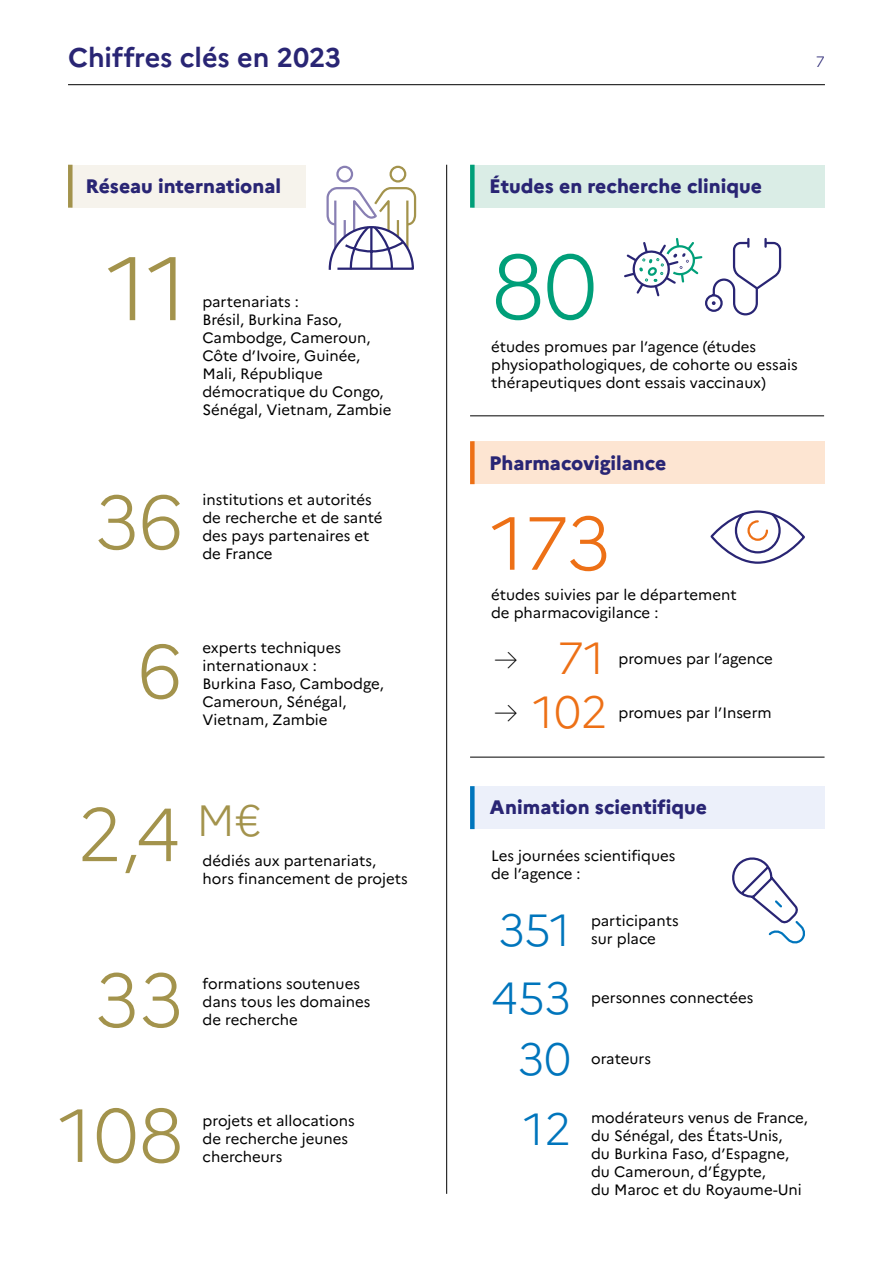
<style>
.page{position:relative;width:893px;height:1263px;background:#fff}
.page>*{position:absolute;margin:0;border:0;box-sizing:border-box;transform-origin:0 0}
.t1{font:300 90px "Marianne";color:#009f79}
.t2{font:300 90px "Marianne";color:#a3934c}
.t3{font:300 75px "Marianne";color:#a3934c}
.t4{font:300 75px "Marianne";color:#ed7016}
.t5{font:300 45px "Marianne";letter-spacing:-.015em;color:#0075bc}
.t6{font:300 45px/53.6px "Marianne";color:#ed7016;text-align:center}
.t7{font:100 30px/53.6px "Marianne";color:#000}
.t8{font:700 27px "Marianne";color:#292574}
.t9{font:800 19.5px "Marianne";color:#292574}
.t10{font:15px/18px "Marianne";color:#000}
.t11{font:300 15px "Marianne";color:#292574}
</style>
<div class="page">
<hr style="left:68px;top:84px;width:757px;height:1px;background:#000">
<div style="left:472px;top:441px;width:353px;height:43px;background:#fde5d2"></div>
<div style="left:71px;top:165px;width:235px;height:43px;background:#f6f3ec"></div>
<div style="left:472px;top:165px;width:353px;height:43px;background:#daede6"></div>
<div style="left:472px;top:786px;width:352px;height:43px;background:#ecf0fa"></div>
<hr style="left:470px;top:416px;width:354px;height:1px;background:#000">
<hr style="left:446px;top:165px;width:1px;height:1029px;background:#000">
<hr style="left:470px;top:757px;width:354px;height:1px;background:#000">
<svg style="left:326px;top:165px;width:91px;height:105px"></svg>
<svg style="left:734px;top:513px;width:48px;height:42px"></svg>
<div style="left:710px;top:510px;width:95px;height:54px;border:2px solid #292574;border-radius:50%"></div>
<svg style="left:732px;top:857px;width:73px;height:87px"></svg>
<svg style="left:624px;top:237px;width:158px;height:79px"></svg>
<div style="left:470px;top:786px;width:5px;height:43px;background:#0075bc"></div>
<div style="left:470px;top:441px;width:5px;height:43px;background:#ed7016"></div>
<div style="left:470px;top:165px;width:5px;height:43px;background:#009f79"></div>
<div style="left:68px;top:165px;width:5px;height:43px;background:#a3934c"></div>
<h3 class="t8" style="left:68px;top:37px;width:275px">Chiffres clés en 2023</h3>
<p class="t11" style="left:816px;top:51px;width:10px">7</p>
<h3 class="t9" style="left:85px;top:171px;width:197px">Réseau international</h3>
<h1 class="t2" style="left:107px;top:219px;width:83px">11</h1>
<p class="t10" style="left:202px;top:291px;width:191px">partenariats :<br>Brésil, Burkina Faso,<br>Cambodge, Cameroun,<br>Côte d’Ivoire, Guinée,<br>Mali, République démocratique du Congo,<br>Sénégal, Vietnam, Zambie</p>
<h2 class="t3" style="left:94px;top:464px;width:91px">36</h2>
<p class="t10" style="left:202px;top:490px;width:182px">institutions et autorités de recherche et de santé des pays partenaires et de France</p>
<h2 class="t3" style="left:138px;top:613px;width:46px">6</h2>
<p class="t10" style="left:202px;top:637px;width:183px">experts techniques internationaux :<br>Burkina Faso, Cambodge,<br>Cameroun, Sénégal,<br>Vietnam, Zambie</p>
<h2 class="t3" style="left:77px;top:777px;width:186px">2,4 <sup>M€</sup></h2>
<p class="t10" style="left:203px;top:850px;width:207px">dédiés aux partenariats, hors financement de projets</p>
<h2 class="t3" style="left:94px;top:942px;width:91px">33</h2>
<p class="t10" style="left:203px;top:974px;width:169px">formations soutenues dans tous les domaines de recherche</p>
<h2 class="t3" style="left:59px;top:1077px;width:126px">108</h2>
<p class="t10" style="left:203px;top:1111px;width:154px">projets et allocations de recherche jeunes chercheurs</p>
<h3 class="t9" style="left:489px;top:171px;width:275px">Études en recherche clinique</h3>
<h1 class="t1" style="left:491px;top:217px;width:108px">80</h1>
<p class="t10" style="left:491px;top:336px;width:308px">études promues par l’agence (études physiopathologiques, de cohorte ou essais thérapeutiques dont essais vaccinaux)</p>
<h3 class="t9" style="left:489px;top:447px;width:179px">Pharmacovigilance</h3>
<h2 class="t4" style="left:491px;top:485px;width:121px">173</h2>
<p class="t10" style="left:491px;top:585px;width:247px">études suivies par le département de pharmacovigilance :</p>
<h3 class="t7" style="left:494px;top:631px;width:25px">→ →</h3>
<h3 class="t6" style="left:533px;top:628px;width:76px">71<br>102</h3>
<p class="t10" style="left:618px;top:649px;width:156px">promues par l’agence</p>
<p class="t10" style="left:618px;top:702px;width:155px">promues par l’Inserm</p>
<h3 class="t9" style="left:490px;top:792px;width:219px">Animation scientifique</h3>
<p class="t10" style="left:491px;top:845px;width:186px">Les journées scientifiques de l’agence :</p>
<p class="t10" style="left:591px;top:910px;width:89px">participants</p>
<h3 class="t5" style="left:498px;top:896px;width:74px">351</h3>
<p class="t10" style="left:591px;top:928px;width:66px">sur place</p>
<h3 class="t5" style="left:491px;top:963px;width:81px">453</h3>
<p class="t10" style="left:591px;top:987px;width:164px">personnes connectées</p>
<h3 class="t5" style="left:517px;top:1025px;width:55px">30</h3>
<p class="t10" style="left:591px;top:1048px;width:62px">orateurs</p>
<h3 class="t5" style="left:524px;top:1095px;width:49px">12</h3>
<p class="t10" style="left:591px;top:1107px;width:218px">modérateurs venus de France, du Sénégal, des États-Unis,<br>du Burkina Faso, d’Espagne, du Cameroun, d’Égypte,<br>du Maroc et du Royaume-Uni</p>
</div>
